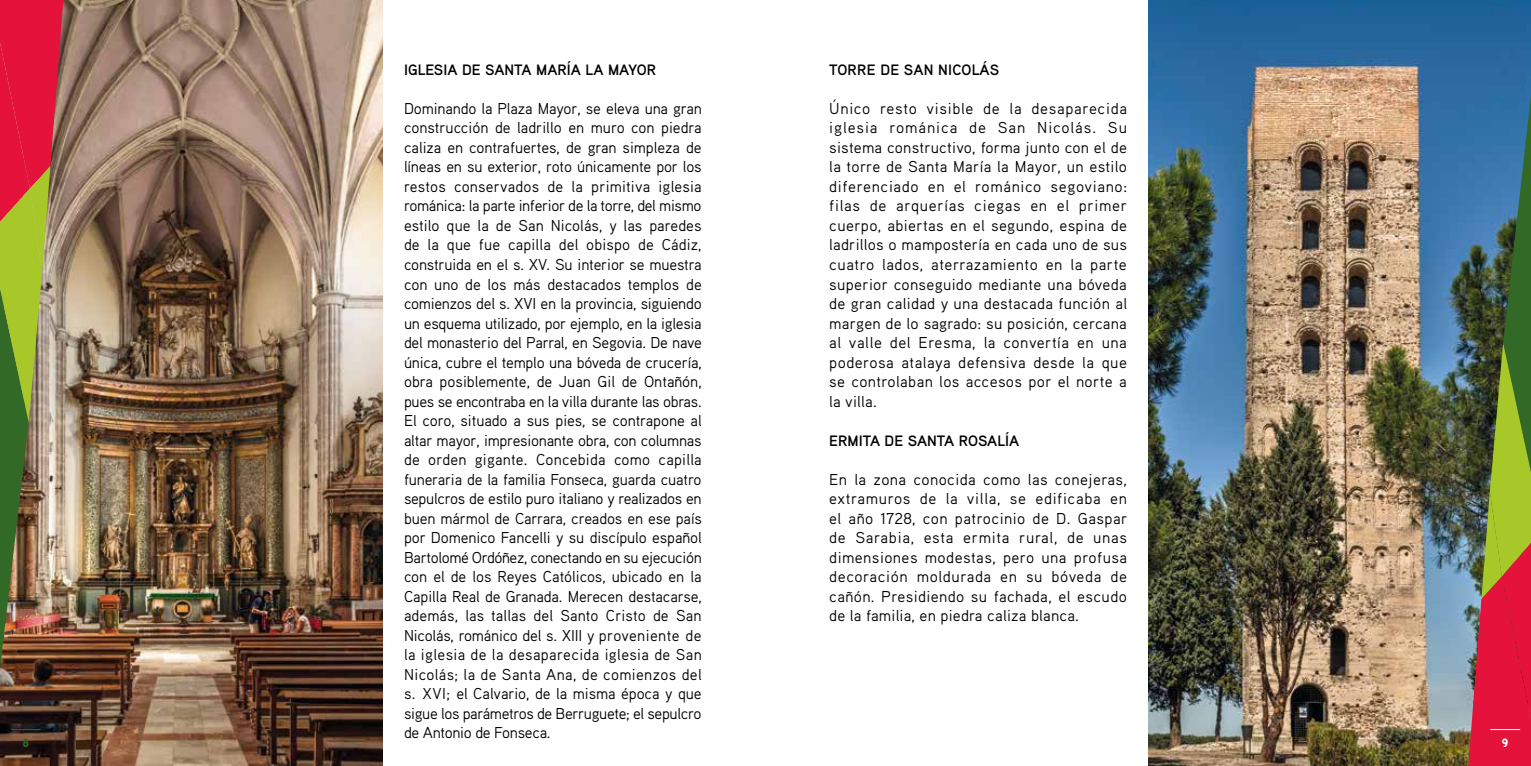
<style>
.page{position:relative;width:1531px;height:766px;background:#fff}
.page>*{position:absolute;margin:0;border:0;box-sizing:border-box;transform-origin:0 0}
.t1{font:15.75px/19.5px "Aaux Pro";letter-spacing:.01em;color:#000;text-align:justify}
.t2{font:700 15px "Aaux Pro";color:#000}
.t3{font:900 12px "Aaux Pro";color:#306722}
.t4{font:900 12px "Aaux Pro";color:#fff}
</style>
<div class="page">
<img style="left:1148px;top:0;width:319px;height:765px">
<img style="left:64px;top:0;width:319px;height:765px">
<img style="left:0;top:0;width:64px;height:765px">
<img style="left:1467px;top:0;width:64px;height:765px">
<hr style="left:11px;top:729px;width:30px;height:1px;background:#306722">
<hr style="left:1490px;top:729px;width:30px;height:1px;background:#fff">
<p class="t2" style="left:404px;top:60px;width:254px">IGLESIA DE SANTA MARÍA LA MAYOR</p>
<p class="t1" style="left:404px;top:98px;width:299px">Dominando la Plaza Mayor, se eleva una gran construcción de ladrillo en muro con piedra caliza en contrafuertes, de gran simpleza de líneas en su exterior, roto únicamente por los restos conservados de la primitiva iglesia románica: la parte inferior de la torre, del mismo estilo que la de San Nicolás, y las paredes de la que fue capilla del obispo de Cádiz, construida en el s. XV. Su interior se muestra con uno de los más destacados templos de comienzos del s. XVI en la provincia, siguiendo un esquema utilizado, por ejemplo, en la iglesia del monasterio del Parral, en Segovia. De nave única, cubre el templo una bóveda de crucería, obra posiblemente, de Juan Gil de Ontañón, pues se encontraba en la villa durante las obras.<br>El coro, situado a sus pies, se contrapone al altar mayor, impresionante obra, con columnas de orden gigante. Concebida como capilla funeraria de la familia Fonseca, guarda cuatro sepulcros de estilo puro italiano y realizados en buen mármol de Carrara, creados en ese país por Domenico Fancelli y su discípulo español Bartolomé Ordóñez, conectando en su ejecución con el de los Reyes Católicos, ubicado en la Capilla Real de Granada. Merecen destacarse, además, las tallas del Santo Cristo de San Nicolás, románico del s. XIII y proveniente de la iglesia de la desaparecida iglesia de San Nicolás; la de Santa Ana, de comienzos del s. XVI; el Calvario, de la misma época y que sigue los parámetros de Berruguete; el sepulcro de Antonio de Fonseca.</p>
<p class="t2" style="left:829px;top:60px;width:171px">TORRE DE SAN NICOLÁS</p>
<p class="t1" style="left:829px;top:98px;width:299px">Único resto visible de la desaparecida iglesia románica de San Nicolás. Su sistema constructivo, forma junto con el de la torre de Santa María la Mayor, un estilo diferenciado en el románico segoviano: filas de arquerías ciegas en el primer cuerpo, abiertas en el segundo, espina de ladrillos o mampostería en cada uno de sus cuatro lados, aterrazamiento en la parte superior conseguido mediante una bóveda de gran calidad y una destacada función al margen de lo sagrado: su posición, cercana al valle del Eresma, la convertía en una poderosa atalaya defensiva desde la que se controlaban los accesos por el norte a la villa.</p>
<p class="t2" style="left:829px;top:430px;width:191px">ERMITA DE SANTA ROSALÍA</p>
<p class="t1" style="left:829px;top:469px;width:300px">En la zona conocida como las conejeras, extramuros de la villa, se edificaba en el año 1728, con patrocinio de D. Gaspar de Sarabia, esta ermita rural, de unas dimensiones modestas, pero una profusa decoración moldurada en su bóveda de cañón. Presidiendo su fachada, el escudo de la familia, en piedra caliza blanca.</p>
<p class="t3" style="left:22px;top:734px;width:8px">8</p>
<p class="t4" style="left:1502px;top:734px;width:8px">9</p>
</div>
